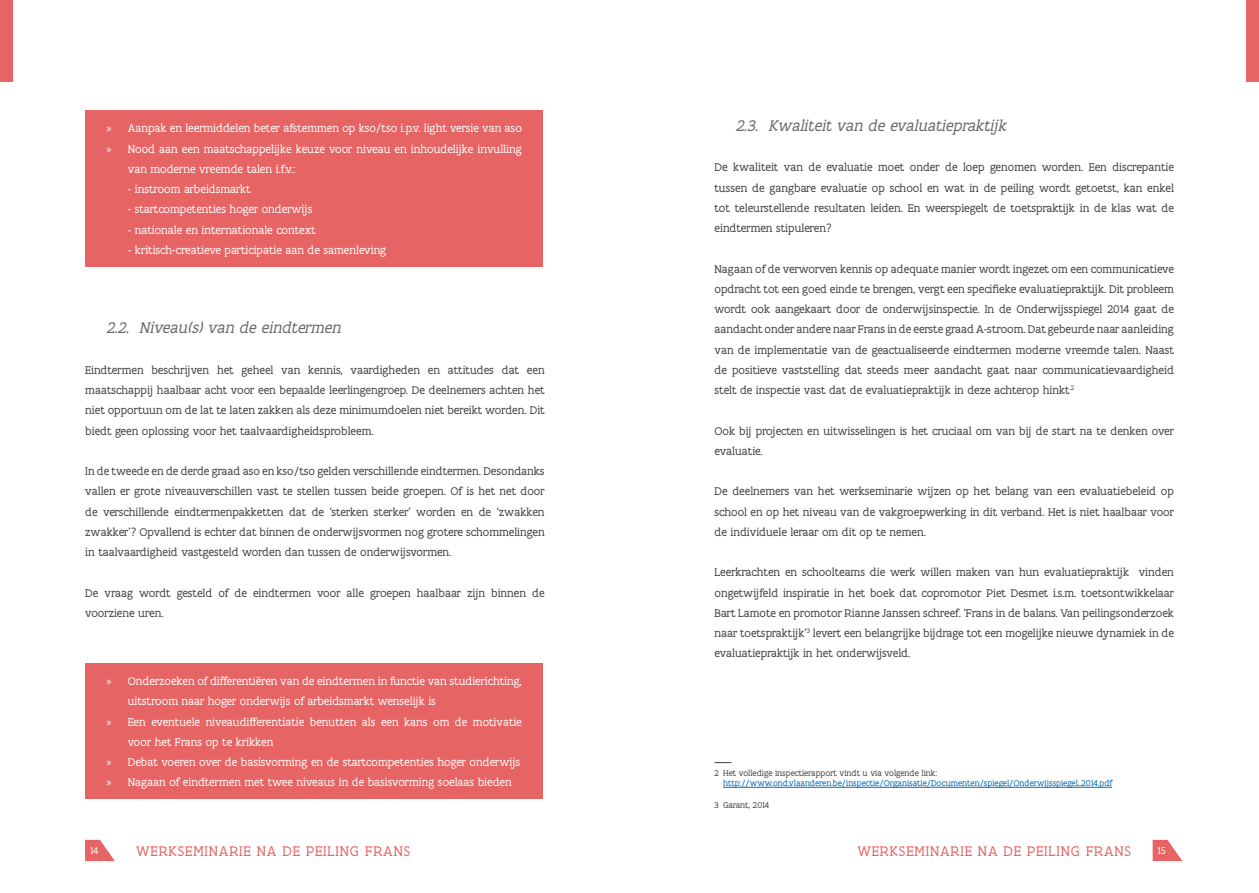
<style>
.page{position:relative;width:1259px;height:893px;background:#fff}
.page>*{position:absolute;margin:0;border:0;box-sizing:border-box;transform-origin:0 0}
.t1{font:italic 16.5px "Flanders Art Serif";color:#696a6c}
.t2{font:15px "Flanders Art Serif";letter-spacing:.055em;color:#e66464}
.t3{font:12px/20.2px "Flanders Art Serif";color:#404042;text-align:justify}
.t4{font:12px "Flanders Art Serif";color:#fff}
.t5{font:10.5px "Flanders Art Serif";color:#fff}
.t6{font:9px "Flanders Art Serif";color:#0066b3}
.t7{font:9px "Flanders Art Serif";color:#404042}
.s1{font-family:"Myriad Pro"}
</style>
<div class="page">
<div style="left:1246px;top:0;width:13px;height:82px;background:#e66464"></div>
<div style="left:0;top:0;width:13px;height:82px;background:#e66464"></div>
<svg style="left:1152px;top:840px;width:30px;height:21px"></svg>
<svg style="left:85px;top:840px;width:30px;height:21px"></svg>
<svg style="left:714px;top:762px;width:17px;height:1px"></svg>
<hr style="left:723px;top:787px;width:389px;height:1px;background:#0066b3">
<div style="left:85px;top:111px;width:458px;height:156px;background:#e66464"></div>
<div style="left:85px;top:663px;width:458px;height:136px;background:#e66464"></div>
<p class="t4" style="left:107px;top:123px;width:417px"><span class="s1">»</span> Aanpak en leermiddelen beter afstemmen op kso/tso i.p.v. light versie van aso</p>
<p class="t4" style="left:107px;top:143px;width:417px"><span class="s1">»</span> Nood aan een maatschappelijke keuze voor niveau en inhoudelijke invulling</p>
<p class="t4" style="left:128px;top:164px;width:169px">van moderne vreemde talen i.f.v.:</p>
<p class="t4" style="left:128px;top:184px;width:124px">- instroom arbeidsmarkt</p>
<p class="t4" style="left:128px;top:204px;width:186px">- startcompetenties hoger onderwijs</p>
<p class="t4" style="left:128px;top:224px;width:189px">- nationale en internationale context</p>
<p class="t4" style="left:128px;top:245px;width:260px">- kritisch-creatieve participatie aan de samenleving</p>
<h1 class="t1" style="left:107px;top:321px;width:239px">2.2. Niveau(s) van de eindtermen</h1>
<p class="t3" style="left:85px;top:361px;width:461px">Eindtermen beschrijven het geheel van kennis, vaardigheden en attitudes dat een maatschappij haalbaar acht voor een bepaalde leerlingengroep. De deelnemers achten het niet opportuun om de lat te laten zakken als deze minimumdoelen niet bereikt worden. Dit biedt geen oplossing voor het taalvaardigheidsprobleem.</p>
<p class="t3" style="left:85px;top:462px;width:461px">In de tweede en de derde graad aso en kso/tso gelden verschillende eindtermen. Desondanks vallen er grote niveauverschillen vast te stellen tussen beide groepen. Of is het net door de verschillende eindtermenpakketten dat de ‘sterken sterker’ worden en de ‘zwakken zwakker’? Opvallend is echter dat binnen de onderwijsvormen nog grotere schommelingen in taalvaardigheid vastgesteld worden dan tussen de onderwijsvormen.</p>
<p class="t3" style="left:85px;top:583px;width:461px">De vraag wordt gesteld of de eindtermen voor alle groepen haalbaar zijn binnen de voorziene uren.</p>
<p class="t4" style="left:107px;top:676px;width:417px"><span class="s1">»</span> Onderzoeken of differentiëren van de eindtermen in functie van studierichting,</p>
<p class="t4" style="left:128px;top:696px;width:310px">uitstroom naar hoger onderwijs of arbeidsmarkt wenselijk is</p>
<p class="t4" style="left:107px;top:716px;width:417px"><span class="s1">»</span> Een eventuele niveaudifferentiatie benutten als een kans om de motivatie</p>
<p class="t4" style="left:128px;top:737px;width:147px">voor het Frans op te krikken</p>
<p class="t4" style="left:107px;top:757px;width:415px"><span class="s1">»</span> Debat voeren over de basisvorming en de startcompetenties hoger onderwijs</p>
<p class="t4" style="left:107px;top:777px;width:407px"><span class="s1">»</span> Nagaan of eindtermen met twee niveaus in de basisvorming soelaas bieden</p>
<h1 class="t1" style="left:736px;top:118px;width:275px">2.3. Kwaliteit van de evaluatiepraktijk</h1>
<p class="t3" style="left:714px;top:158px;width:461px">De kwaliteit van de evaluatie moet onder de loep genomen worden. Een discrepantie tussen de gangbare evaluatie op school en wat in de peiling wordt getoetst, kan enkel tot teleurstellende resultaten leiden. En weerspiegelt de toetspraktijk in de klas wat de eindtermen stipuleren?</p>
<p class="t3" style="left:714px;top:259px;width:461px">Nagaan of de verworven kennis op adequate manier wordt ingezet om een communicatieve opdracht tot een goed einde te brengen, vergt een specifieke evaluatiepraktijk. Dit probleem wordt ook aangekaart door de onderwijsinspectie. In de Onderwijsspiegel 2014 gaat de aandacht onder andere naar Frans in de eerste graad A-stroom. Dat gebeurde naar aanleiding van de implementatie van de geactualiseerde eindtermen moderne vreemde talen. Naast de positieve vaststelling dat steeds meer aandacht gaat naar communicatievaardigheid stelt de inspectie vast dat de evaluatiepraktijk in deze achterop hinkt<sup>.2</sup></p>
<p class="t3" style="left:714px;top:421px;width:461px">Ook bij projecten en uitwisselingen is het cruciaal om van bij de start na te denken over evaluatie.</p>
<p class="t3" style="left:714px;top:482px;width:461px">De deelnemers van het werkseminarie wijzen op het belang van een evaluatiebeleid op school en op het niveau van de vakgroepwerking in dit verband. Het is niet haalbaar voor de individuele leraar om dit op te nemen.</p>
<p class="t3" style="left:714px;top:563px;width:461px">Leerkrachten en schoolteams die werk willen maken van hun evaluatiepraktijk vinden ongetwijfeld inspiratie in het boek dat copromotor Piet Desmet i.s.m. toetsontwikkelaar Bart Lamote en promotor Rianne Janssen schreef. ‘Frans in de balans. Van peilingsonderzoek naar toetspraktijk’<sup>3</sup> levert een belangrijke bijdrage tot een mogelijke nieuwe dynamiek in de evaluatiepraktijk in het onderwijsveld.</p>
<p class="t7" style="left:714px;top:769px;width:224px">2 Het volledige inspectierapport vindt u via volgende link:</p>
<p class="t6" style="left:723px;top:779px;width:390px">http://www.ond.vlaanderen.be/inspectie/Organisatie/Documenten/spiegel/Onderwijsspiegel_2014.pdf</p>
<p class="t7" style="left:714px;top:801px;width:56px">3 Garant, 2014</p>
<p class="t5" style="left:90px;top:846px;width:10px">14</p>
<p class="t2" style="left:136px;top:845px;width:276px">WERKSEMINARIE NA DE PEILING FRANS</p>
<p class="t2" style="left:857px;top:845px;width:275px">WERKSEMINARIE NA DE PEILING FRANS</p>
<p class="t5" style="left:1157px;top:846px;width:10px">15</p>
</div>
